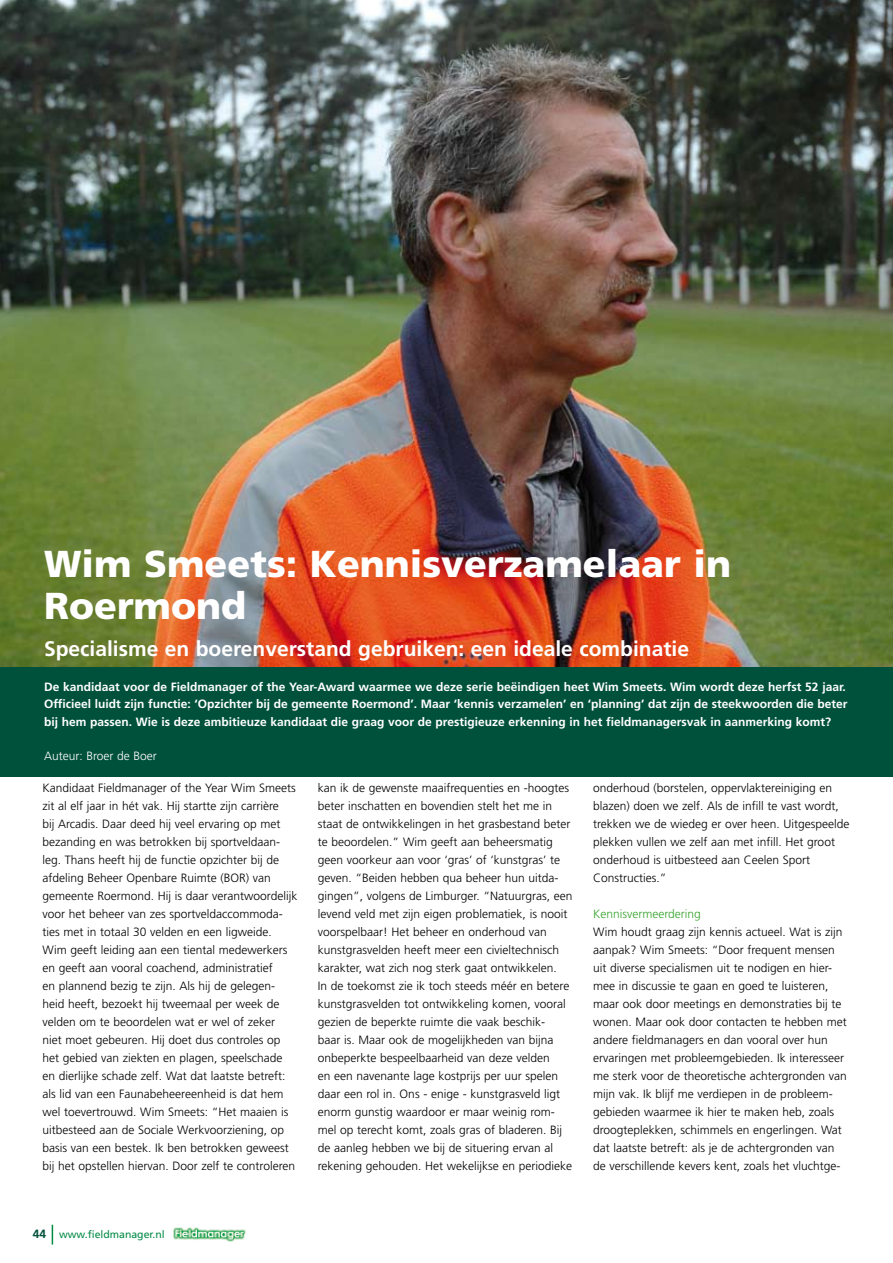
<style>
.page{position:relative;width:893px;height:1263px;background:#fff}
.page>*{position:absolute;margin:0;border:0;box-sizing:border-box;transform-origin:0 0}
.t1{font:900 37.5px/42px "Frutiger";color:#fff}
.t2{font:700 21px "Frutiger";color:#fff}
.t3{font:300 12px/18px "Frutiger";color:#000}
.t4{font:700 12px/17.2px "Frutiger";color:#fff}
.t5{font:300 12px "Frutiger";color:#35a32c}
.t6{font:300 12px "Frutiger";color:#fff}
.t7{font:10.5px "Frutiger";color:#008b45}
.s1{font-weight:700;font-size:12px;color:#00513c}
</style>
<div class="page">
<svg style="left:52px;top:1225px;width:1px;height:19px"></svg>
<img style="left:173px;top:1227px;width:73px;height:15px">
<img style="left:0;top:0;width:893px;height:667px">
<div style="left:0;top:667px;width:893px;height:109px;background:#00513c"></div>
<h1 class="t1" style="left:44px;top:542px;width:688px">Wim Smeets: Kennisverzamelaar in<br>Roermond</h1>
<h2 class="t2" style="left:44px;top:636px;width:647px">Specialisme en boerenverstand gebruiken: een ideale combinatie</h2>
<p class="t4" style="left:44px;top:678px;width:805px">De kandidaat voor de Fieldmanager of the Year-Award waarmee we deze serie beëindigen heet Wim Smeets. Wim wordt deze herfst 52 jaar.<br>Officieel luidt zijn functie: ‘Opzichter bij de gemeente Roermond’. Maar ‘kennis verzamelen’ en ‘planning’ dat zijn de steekwoorden die beter bij hem passen. Wie is deze ambitieuze kandidaat die graag voor de prestigieuze erkenning in het fieldmanagersvak in aanmerking komt?</p>
<p class="t6" style="left:44px;top:749px;width:114px">Auteur: Broer de Boer</p>
<p class="t3" style="left:43px;top:779px;width:256px">Kandidaat Fieldmanager of the Year Wim Smeets zit al elf jaar in hét vak. Hij startte zijn carrière<br>bij Arcadis. Daar deed hij veel ervaring op met bezanding en was betrokken bij sportveldaan&shy;leg. Thans heeft hij de functie opzichter bij de afdeling Beheer Openbare Ruimte (BOR) van gemeente Roermond. Hij is daar verantwoordelijk voor het beheer van zes sportveldaccommoda&shy;ties met in totaal 30 velden en een ligweide.<br>Wim geeft leiding aan een tiental medewerkers en geeft aan vooral coachend, administratief<br>en plannend bezig te zijn. Als hij de gelegen&shy;heid heeft, bezoekt hij tweemaal per week de velden om te beoordelen wat er wel of zeker niet moet gebeuren. Hij doet dus controles op het gebied van ziekten en plagen, speelschade en dierlijke schade zelf. Wat dat laatste betreft: als lid van een Faunabeheereenheid is dat hem wel toevertrouwd. Wim Smeets: “Het maaien is uitbesteed aan de Sociale Werkvoorziening, op basis van een bestek. Ik ben betrokken geweest bij het opstellen hiervan. Door zelf te controleren</p>
<p class="t3" style="left:318px;top:779px;width:256px">kan ik de gewenste maaifrequenties en -hoogtes beter inschatten en bovendien stelt het me in staat de ontwikkelingen in het grasbestand beter te beoordelen.” Wim geeft aan beheersmatig geen voorkeur aan voor ‘gras’ of ‘kunstgras’ te geven. “Beiden hebben qua beheer hun uitda&shy;gingen”, volgens de Limburger. “Natuurgras, een levend veld met zijn eigen problematiek, is nooit voorspelbaar! Het beheer en onderhoud van kunstgrasvelden heeft meer een civieltechnisch karakter, wat zich nog sterk gaat ontwikkelen.<br>In de toekomst zie ik toch steeds méér en betere kunstgrasvelden tot ontwikkeling komen, vooral gezien de beperkte ruimte die vaak beschik-<br>baar is. Maar ook de mogelijkheden van bijna onbeperkte bespeelbaarheid van deze velden<br>en een navenante lage kostprijs per uur spelen daar een rol in. Ons - enige - kunstgrasveld ligt enorm gunstig waardoor er maar weinig rom&shy;mel op terecht komt, zoals gras of bladeren. Bij de aanleg hebben we bij de situering ervan al rekening gehouden. Het wekelijkse en periodieke</p>
<p class="t3" style="left:593px;top:779px;width:258px">onderhoud (borstelen, oppervlaktereiniging en blazen) doen we zelf. Als de infill te vast wordt, trekken we de wiedeg er over heen. Uitgespeelde plekken vullen we zelf aan met infill. Het groot onderhoud is uitbesteed aan Ceelen Sport Constructies.”</p>
<p class="t5" style="left:593px;top:907px;width:109px">Kennisvermeerdering</p>
<p class="t3" style="left:593px;top:923px;width:255px">Wim houdt graag zijn kennis actueel. Wat is zijn aanpak? Wim Smeets: “Door frequent mensen uit diverse specialismen uit te nodigen en hier&shy;mee in discussie te gaan en goed te luisteren, maar ook door meetings en demonstraties bij te wonen. Maar ook door contacten te hebben met andere fieldmanagers en dan vooral over hun ervaringen met probleemgebieden. Ik interesseer me sterk voor de theoretische achtergronden van mijn vak. Ik blijf me verdiepen in de probleem&shy;gebieden waarmee ik hier te maken heb, zoals droogteplekken, schimmels en engerlingen. Wat dat laatste betreft: als je de achtergronden van de verschillende kevers kent, zoals het vluchtge-</p>
<p class="t7" style="left:33px;top:1228px;width:133px"><span class="s1">44</span> www.fieldmanager.nl</p>
</div>
